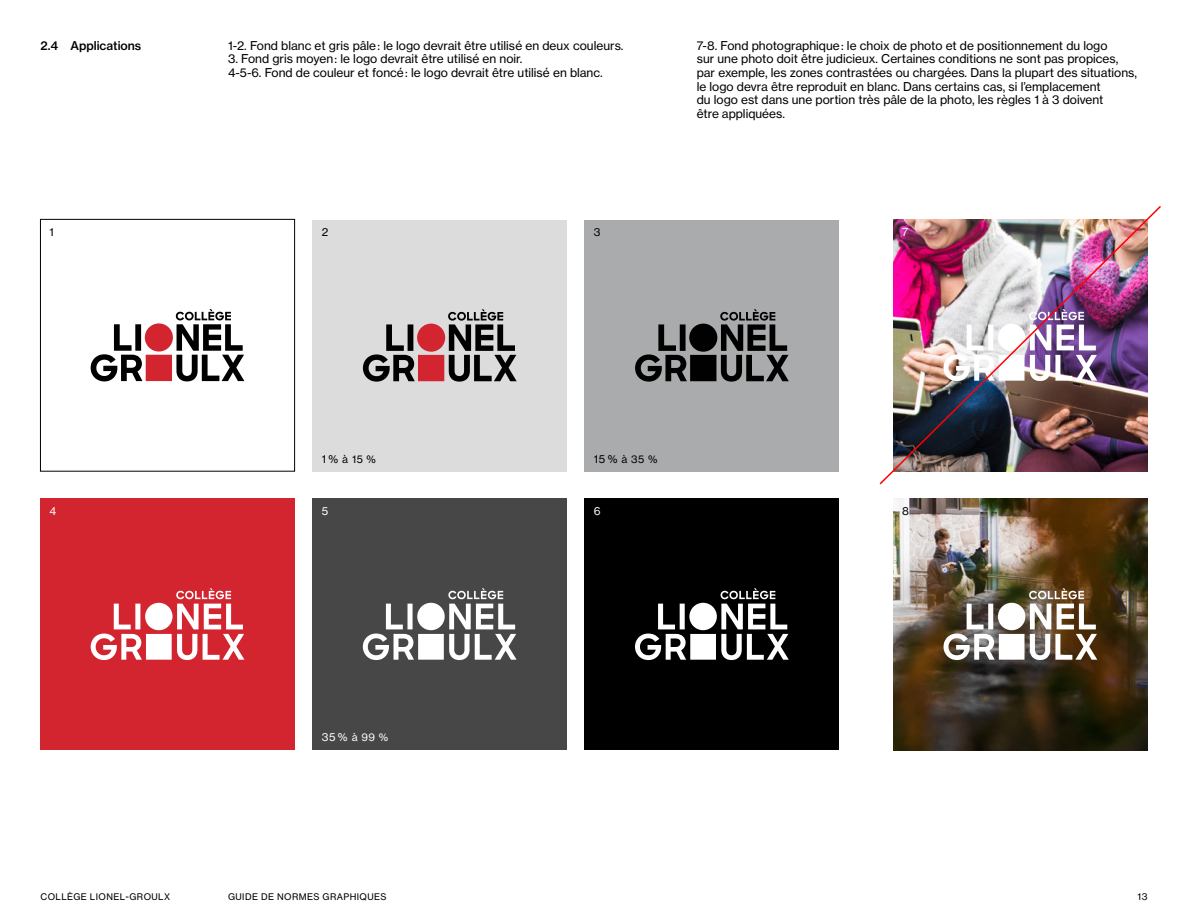
<style>
.page{position:relative;width:1188px;height:918px;background:#fff}
.page>*{position:absolute;margin:0;border:0;box-sizing:border-box;transform-origin:0 0}
.t1{font:12px/13.6px "N Haas Grotesk TX Pro 55 Rg";color:#000}
.t2{font:12px "N Haas Grotesk TX Pro 65 Md";color:#000}
.t3{font:10.5px "N Haas Grotesk TX Pro 55 Rg";color:#000}
.t4{font:10.5px "N Haas Grotesk TX Pro 55 Rg";color:#fff}
.t5{font:9px "N Haas Grotesk TX Pro 55 Rg";letter-spacing:.045em;color:#000}
</style>
<div class="page">
<div style="left:40px;top:219px;width:255px;height:252px;border:1px solid #000"></div>
<svg style="left:91px;top:309px;width:153px;height:72px"></svg>
<div style="left:313px;top:220px;width:254px;height:252px;background:#dcdcdd"></div>
<svg style="left:363px;top:309px;width:154px;height:73px"></svg>
<div style="left:585px;top:220px;width:254px;height:252px;background:#a9abad"></div>
<svg style="left:635px;top:309px;width:154px;height:73px"></svg>
<div style="left:40px;top:498px;width:255px;height:252px;background:#d22530"></div>
<svg style="left:91px;top:588px;width:153px;height:72px"></svg>
<div style="left:313px;top:498px;width:254px;height:252px;background:#474747"></div>
<svg style="left:363px;top:588px;width:154px;height:72px"></svg>
<div style="left:585px;top:498px;width:254px;height:252px;background:#000"></div>
<svg style="left:635px;top:588px;width:154px;height:72px"></svg>
<img style="left:893px;top:498px;width:255px;height:252px">
<img style="left:944px;top:588px;width:153px;height:72px">
<img style="left:879px;top:206px;width:282px;height:279px">
<p class="t2" style="left:40px;top:38px;width:102px">2.4 Applications</p>
<p class="t1" style="left:228px;top:38px;width:397px">1-2. Fond blanc et gris pâle : le logo devrait être utilisé en deux couleurs.</p>
<p class="t1" style="left:228px;top:52px;width:376px">3. Fond gris moyen : le logo devrait être utilisé en noir.<br>4-5-6. Fond de couleur et foncé : le logo devrait être utilisé en blanc.</p>
<p class="t3" style="left:50px;top:226px;width:6px">1</p>
<p class="t3" style="left:322px;top:226px;width:8px">2</p>
<p class="t3" style="left:594px;top:226px;width:8px">3</p>
<p class="t1" style="left:697px;top:38px;width:442px">7-8. Fond photographique : le choix de photo et de positionnement du logo<br>sur une photo doit être judicieux. Certaines conditions ne sont pas propices, par exemple, les zones contrastées ou chargées. Dans la plupart des situations, le logo devra être reproduit en blanc. Dans certains cas, si l’emplacement<br>du logo est dans une portion très pâle de la photo, les règles 1 à 3 doivent<br>être appliquées.</p>
<p class="t4" style="left:902px;top:226px;width:8px">7</p>
<p class="t3" style="left:322px;top:452px;width:56px">1 % à 15 %</p>
<p class="t3" style="left:594px;top:452px;width:65px">15 % à 35 %</p>
<p class="t4" style="left:50px;top:505px;width:8px">4</p>
<p class="t4" style="left:322px;top:505px;width:8px">5</p>
<p class="t4" style="left:594px;top:505px;width:8px">6</p>
<p class="t3" style="left:902px;top:505px;width:8px">8</p>
<p class="t4" style="left:322px;top:731px;width:68px">35 % à 99 %</p>
<p class="t5" style="left:41px;top:891px;width:131px">COLLÈGE LIONEL-GROULX</p>
<p class="t5" style="left:228px;top:891px;width:160px">GUIDE DE NORMES GRAPHIQUES</p>
<p class="t5" style="left:1138px;top:891px;width:11px">13</p>
</div>
